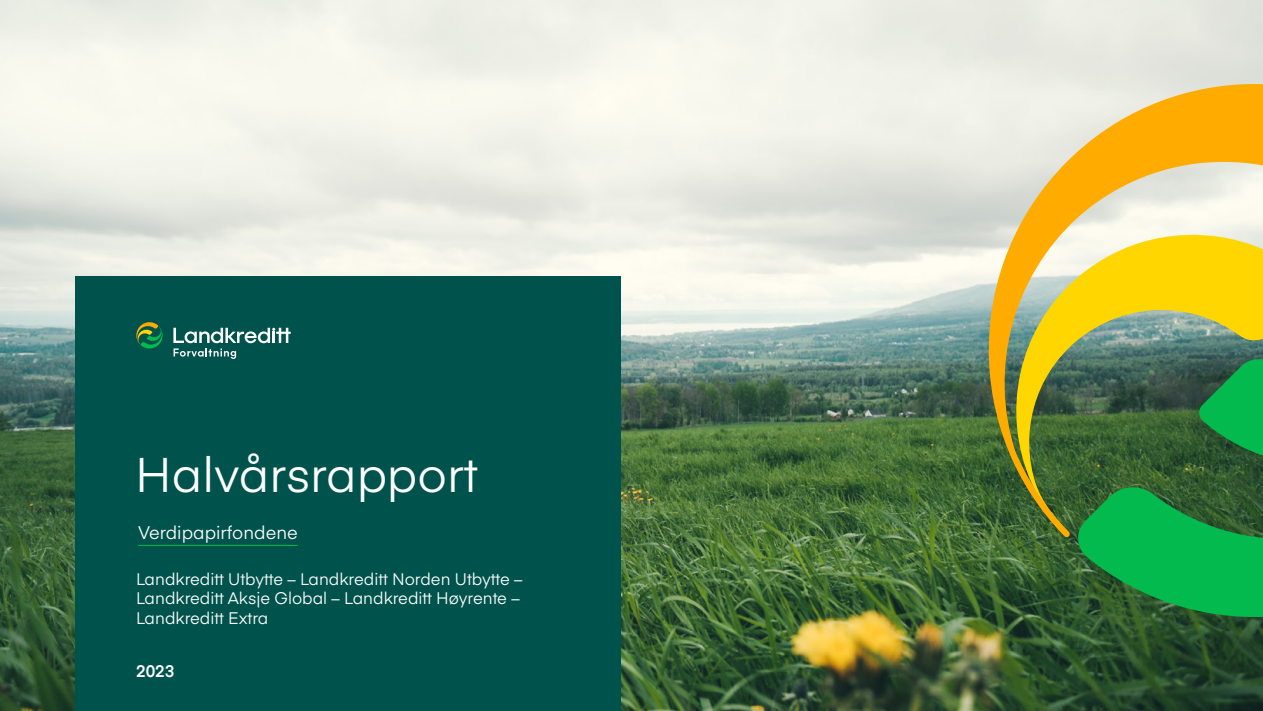
<style>
.page{position:relative;width:1263px;height:711px;background:#fff}
.page>*{position:absolute;margin:0;border:0;box-sizing:border-box;transform-origin:0 0}
.t1{font:48px "Eina 03";color:#fff}
.t2{font:18px "Eina 03";color:#fff}
.t3{font:16.5px/19.8px "Eina 03";color:#fff}
.t4{font:600 16.5px "Eina 03";color:#fff}
</style>
<div class="page">
<img style="left:0;top:0;width:1263px;height:710px">
<div style="left:76px;top:276px;width:545px;height:434px;background:#00534d"></div>
<svg style="left:974px;top:58px;width:289px;height:479px"></svg>
<svg style="left:1075px;top:163px;width:188px;height:474px"></svg>
<hr style="left:138px;top:544px;width:160px;height:1px;background:#00bb41">
<svg style="left:173px;top:327px;width:118px;height:31px"></svg>
<svg style="left:136px;top:322px;width:27px;height:27px"></svg>
<h1 class="t1" style="left:135px;top:439px;width:344px">Halvårsrapport</h1>
<p class="t2" style="left:138px;top:519px;width:161px">Verdipapirfondene</p>
<p class="t3" style="left:136px;top:567px;width:388px">Landkreditt Utbytte – Landkreditt Norden Utbytte –<br>Landkreditt Aksje Global – Landkreditt Høyrente –<br>Landkreditt Extra</p>
<p class="t4" style="left:136px;top:658px;width:40px">2023</p>
</div>
